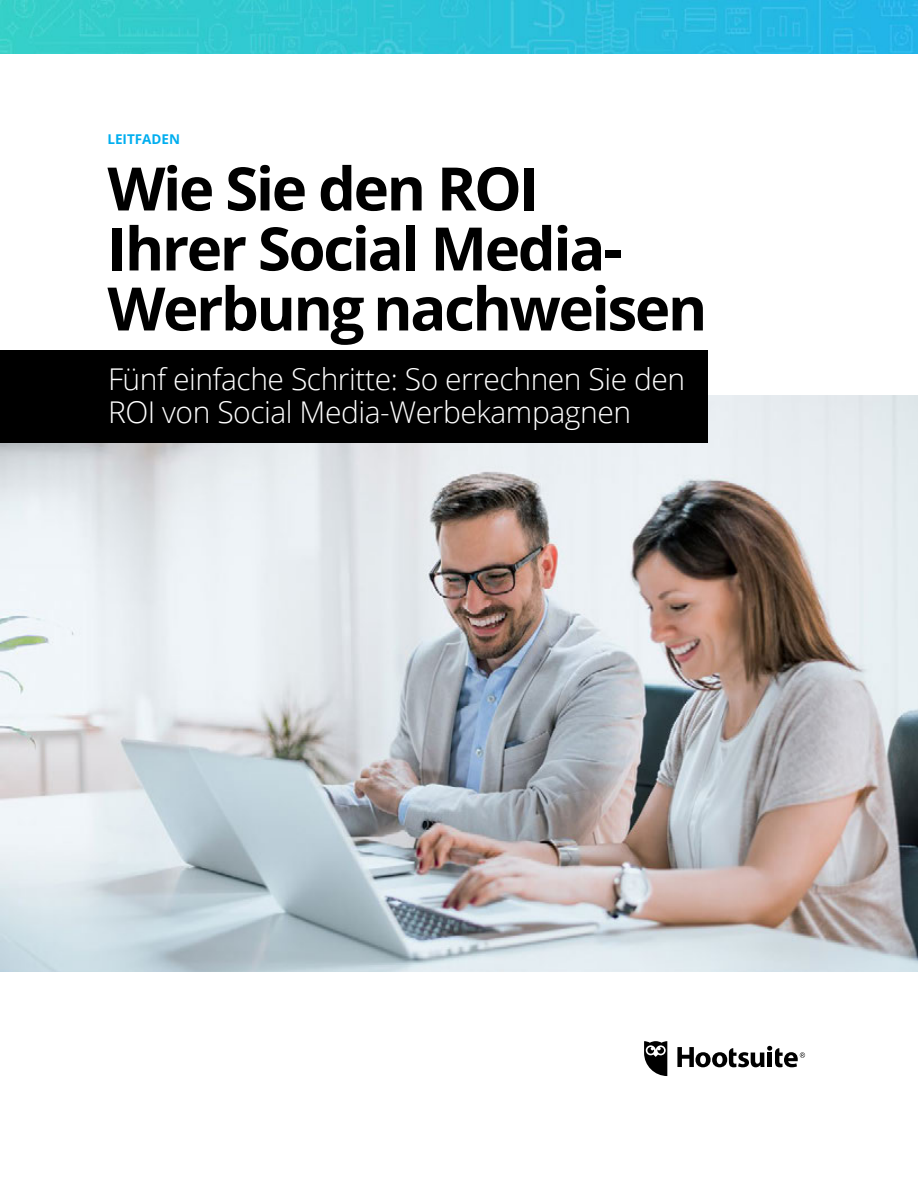
<style>
.page{position:relative;width:918px;height:1188px;background:#fff}
.page>*{position:absolute;margin:0;border:0;box-sizing:border-box;transform-origin:0 0}
.t1{font:700 60px/60px "Open Sans";letter-spacing:-.04em;color:#000}
.t2{font:300 30px/33px "Open Sans";letter-spacing:-.015em;color:#fff}
.t3{font:700 13.5px "Open Sans";color:#00aeef}
</style>
<div class="page">
<svg style="left:644px;top:1041px;width:23px;height:35px"></svg>
<svg style="left:677px;top:1046px;width:128px;height:21px"></svg>
<img style="left:0;top:395px;width:918px;height:577px">
<div style="left:0;top:351px;width:707px;height:92px;background:#000"></div>
<img style="left:0;top:0;width:918px;height:54px">
<p class="t3" style="left:107px;top:129px;width:74px">LEITFADEN</p>
<h1 class="t1" style="left:107px;top:157px;width:601px">Wie Sie den ROI<br>Ihrer Social Media-<br>Werbung nachweisen</h1>
<p class="t2" style="left:108px;top:362px;width:579px">Fünf einfache Schritte: So errechnen Sie den<br>ROI von Social Media-Werbekampagnen</p>
</div>
